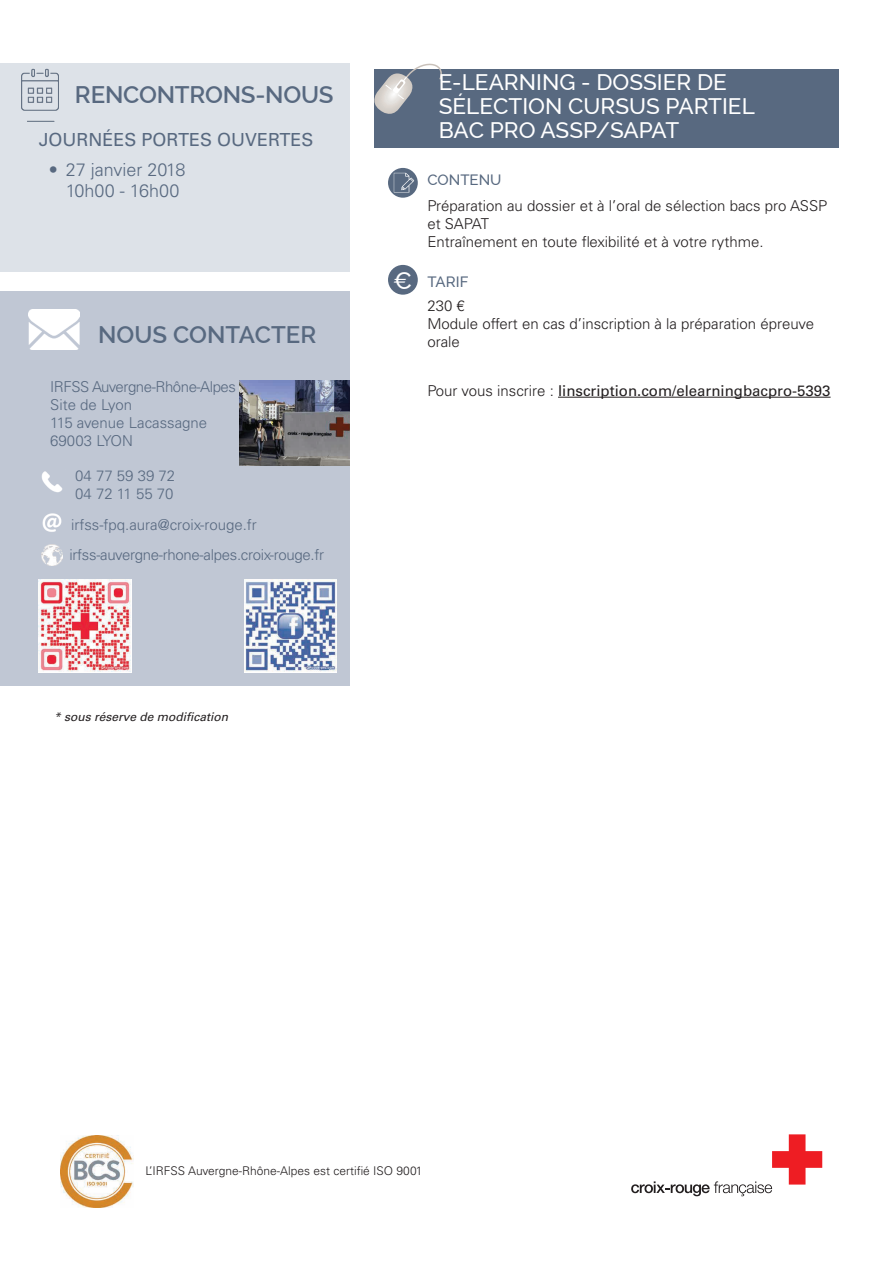
<style>
.page{position:relative;width:893px;height:1263px;background:#fff}
.page>*{position:absolute;margin:0;border:0;box-sizing:border-box;transform-origin:0 0}
.t1{font:600 24px "Raleway";letter-spacing:-.01em;color:#586980}
.t2{font:500 24px "Raleway";color:#fff}
.t3{font:500 22.5px/24px "Raleway";color:#fff}
.t4{font:300 18px/21.6px "Univers LT Std";color:#586980}
.t5{font:18px "Univers LT Std";color:#586980}
.t6{font:300 15px/18px "Univers LT Std";color:#231f20}
.t7{font:300 15px/18px "Univers LT Std";letter-spacing:-.02em;color:#586980}
.t8{font:15px "Univers LT Std";color:#231f20}
.t9{font:300 15px/18px "Univers LT Std";color:#586980}
.t10{font:500 15px "Raleway";color:#586980}
.t11{font:300 12px "Univers LT Std";color:#231f20}
.t12{font:italic 12px "Univers LT Std";color:#231f20}
.s1{font-weight:300}
</style>
<div class="page">
<div style="left:0;top:64px;width:350px;height:208px;background:#dde2e8"></div>
<img style="left:1px;top:63px;width:78px;height:59px">
<svg style="left:388px;top:168px;width:30px;height:30px"></svg>
<svg style="left:394px;top:173px;width:20px;height:20px"></svg>
<div style="left:388px;top:265px;width:30px;height:30px;background:#586980;border-radius:50%"></div>
<hr style="left:558px;top:397px;width:273px;height:1px;background:#231f20">
<div style="left:374px;top:69px;width:465px;height:79px;background:#586980"></div>
<svg style="left:374px;top:63px;width:68px;height:51px"></svg>
<div style="left:0;top:292px;width:350px;height:394px;background:#c0c7d4"></div>
<img style="left:29px;top:310px;width:50px;height:39px">
<img style="left:39px;top:579px;width:92px;height:94px">
<img style="left:244px;top:579px;width:92px;height:94px">
<img style="left:240px;top:381px;width:110px;height:84px">
<svg style="left:631px;top:1134px;width:191px;height:62px"></svg>
<img style="left:61px;top:1135px;width:72px;height:73px">
<img style="left:41px;top:471px;width:22px;height:22px">
<img style="left:42px;top:513px;width:20px;height:19px">
<img style="left:42px;top:545px;width:20px;height:21px">
<h1 class="t1" style="left:75px;top:81px;width:260px">RENCONTRONS-NOUS</h1>
<p class="t5" style="left:39px;top:129px;width:276px">JOURNÉES PORTES OUVERTES</p>
<p class="t4" style="left:66px;top:159px;width:121px;text-indent:-17px">• 27 janvier 2018<br>10h00 - 16h00</p>
<h1 class="t1" style="left:98px;top:321px;width:220px">NOUS CONTACTER</h1>
<p class="t7" style="left:50px;top:377px;width:187px">IRFSS Auvergne-Rhône-Alpes<br>Site de Lyon<br>115 avenue Lacassagne<br>69003 LYON</p>
<p class="t9" style="left:75px;top:466px;width:102px">04 77 59 39 72<br>04 72 11 55 70</p>
<p class="t7" style="left:70px;top:509px;width:256px;line-height:30.8px">irfss-fpq.aura@croix-rouge.fr irfss-auvergne-rhone-alpes.croix-rouge.fr</p>
<p class="t12" style="left:54px;top:709px;width:176px">* sous réserve de modification</p>
<h1 class="t2" style="left:393px;top:266px;width:21px">€</h1>
<h2 class="t3" style="left:439px;top:71px;width:318px">E-LEARNING - DOSSIER DE<br>SÉLECTION CURSUS PARTIEL<br>BAC PRO ASSP/SAPAT</h2>
<p class="t10" style="left:427px;top:171px;width:76px">CONTENU</p>
<p class="t6" style="left:427px;top:197px;width:401px">Préparation au dossier et à l’oral de sélection bacs pro ASSP et SAPAT<br>Entraînement en toute flexibilité et à votre rythme.</p>
<p class="t10" style="left:427px;top:273px;width:42px">TARIF</p>
<p class="t6" style="left:427px;top:297px;width:388px">230 €<br>Module offert en cas d’inscription à la préparation épreuve orale</p>
<p class="t8" style="left:427px;top:381px;width:405px"><span class="s1">Pour vous inscrire :</span> linscription.com/elearningbacpro-5393</p>
<p class="t11" style="left:145px;top:1164px;width:279px">L’IRFSS Auvergne-Rhône-Alpes est certifié ISO 9001</p>
</div>
